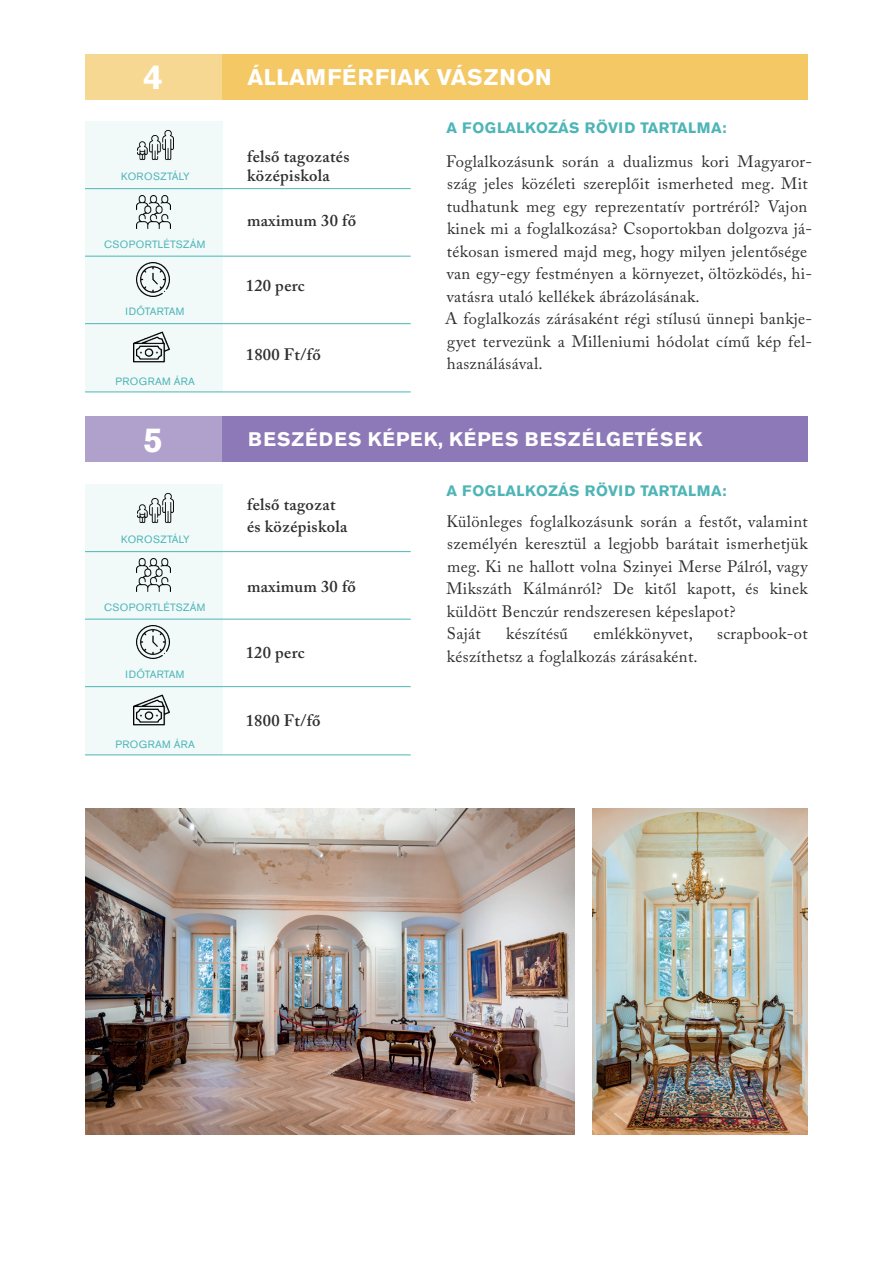
<style>
.page{position:relative;width:893px;height:1263px;background:#fff}
.page>*{position:absolute;margin:0;border:0;box-sizing:border-box;transform-origin:0 0}
.t1{font:700 34.5px "Akzidenz Grotesk Pro";color:#fff}
.t2{font:700 22.5px "Akzidenz Grotesk Pro";letter-spacing:.02em;color:#fff}
.t3{font:700 19.5px "Akzidenz Grotesk Pro";letter-spacing:.06em;color:#fff}
.t4{font:16.5px/22.5px "Adobe Caslon Pro";letter-spacing:.02em;color:#2e2f31}
.t5{font:600 16.5px/18.5px "Adobe Caslon Pro";letter-spacing:.02em;color:#2e2f31}
.t6{font:700 15px "Akzidenz Grotesk Pro";letter-spacing:.03em;color:#4eb5b7}
.t7{font:10.5px "Akzidenz Grotesk Pro";letter-spacing:.02em;color:#4eb5b7}
</style>
<div class="page">
<div style="left:85px;top:122px;width:137px;height:270px;background:#f1f9f9"></div>
<div style="left:222px;top:54px;width:586px;height:45px;background:#f4c864"></div>
<div style="left:222px;top:417px;width:586px;height:45px;background:#8d79b7"></div>
<div style="left:85px;top:54px;width:137px;height:45px;background:#f7d892"></div>
<div style="left:85px;top:417px;width:137px;height:45px;background:#afa1cc"></div>
<img style="left:138px;top:130px;width:36px;height:30px">
<img style="left:137px;top:195px;width:33px;height:33px">
<img style="left:136px;top:263px;width:33px;height:33px">
<img style="left:134px;top:331px;width:35px;height:32px">
<hr style="left:85px;top:188px;width:326px;height:1px;background:#4eb5b7">
<hr style="left:85px;top:256px;width:326px;height:1px;background:#4eb5b7">
<hr style="left:85px;top:323px;width:326px;height:1px;background:#4eb5b7">
<hr style="left:85px;top:392px;width:326px;height:1px;background:#4eb5b7">
<div style="left:85px;top:484px;width:137px;height:270px;background:#f1f9f9"></div>
<img style="left:138px;top:493px;width:36px;height:30px">
<img style="left:137px;top:558px;width:33px;height:33px">
<img style="left:136px;top:626px;width:33px;height:33px">
<img style="left:134px;top:694px;width:35px;height:32px">
<hr style="left:85px;top:551px;width:326px;height:1px;background:#4eb5b7">
<hr style="left:85px;top:619px;width:326px;height:1px;background:#4eb5b7">
<hr style="left:85px;top:686px;width:326px;height:1px;background:#4eb5b7">
<hr style="left:85px;top:754px;width:326px;height:1px;background:#4eb5b7">
<img style="left:85px;top:808px;width:489px;height:326px">
<img style="left:592px;top:808px;width:216px;height:326px">
<h1 class="t1" style="left:143px;top:54px;width:21px">4</h1>
<p class="t7" style="left:121px;top:170px;width:70px">KOROSZTÁLY</p>
<p class="t7" style="left:104px;top:238px;width:103px">CSOPORTLÉTSZÁM</p>
<p class="t7" style="left:126px;top:305px;width:60px">IDŐTARTAM</p>
<p class="t7" style="left:115px;top:374px;width:81px">PROGRAM ÁRA</p>
<h1 class="t1" style="left:143px;top:417px;width:21px">5</h1>
<p class="t7" style="left:121px;top:533px;width:70px">KOROSZTÁLY</p>
<p class="t7" style="left:104px;top:600px;width:103px">CSOPORTLÉTSZÁM</p>
<p class="t7" style="left:126px;top:668px;width:60px">IDŐTARTAM</p>
<p class="t7" style="left:115px;top:737px;width:81px">PROGRAM ÁRA</p>
<h2 class="t2" style="left:247px;top:63px;width:306px">ÁLLAMFÉRFIAK VÁSZNON</h2>
<p class="t5" style="left:247px;top:147px;width:104px">felső tagozatés középiskola</p>
<p class="t5" style="left:247px;top:211px;width:110px">maximum 30 fő</p>
<p class="t5" style="left:246px;top:276px;width:61px">120 perc</p>
<p class="t5" style="left:246px;top:345px;width:76px">1800 Ft/fő</p>
<p class="t6" style="left:446px;top:118px;width:281px">A FOGLALKOZÁS RÖVID TARTALMA:</p>
<p class="t4" style="left:445px;top:150px;width:369px">Foglalkozásunk során a dualizmus kori Magyaror&shy;szág jeles közéleti szereplőit ismerheted meg. Mit tudhatunk meg egy reprezentatív portréról? Vajon kinek mi a foglalkozása? Csoportokban dolgozva já&shy;tékosan ismered majd meg, hogy milyen jelentősége van egy-egy festményen a környezet, öltözködés, hi&shy;vatásra utaló kellékek ábrázolásának.<br>A foglalkozás zárásaként régi stílusú ünnepi bankje&shy;gyet tervezünk a Milleniumi hódolat című kép fel&shy;használásával.</p>
<p class="t3" style="left:248px;top:426px;width:455px">BESZÉDES KÉPEK, KÉPES BESZÉLGETÉSEK</p>
<p class="t5" style="left:247px;top:492px;width:102px;line-height:22.6px">felső tagozat és középiskola</p>
<p class="t5" style="left:247px;top:577px;width:110px">maximum 30 fő</p>
<p class="t5" style="left:246px;top:643px;width:61px">120 perc</p>
<p class="t5" style="left:246px;top:711px;width:76px">1800 Ft/fő</p>
<p class="t6" style="left:446px;top:481px;width:281px">A FOGLALKOZÁS RÖVID TARTALMA:</p>
<p class="t4" style="left:446px;top:510px;width:363px">Különleges foglalkozásunk során a festőt, valamint személyén keresztül a legjobb barátait ismerhetjük meg. Ki ne hallott volna Szinyei Merse Pálról, vagy Mikszáth Kálmánról? De kitől kapott, és kinek küldött Benczúr rendszeresen képeslapot?<br>Saját</p>
<p class="t4" style="left:506px;top:622px;width:63px">készítésű</p>
<p class="t4" style="left:593px;top:622px;width:101px">emlékkönyvet,</p>
<p class="t4" style="left:717px;top:622px;width:92px">scrapbook-ot</p>
<p class="t4" style="left:447px;top:645px;width:252px">készíthetsz a foglalkozás zárásaként.</p>
</div>
